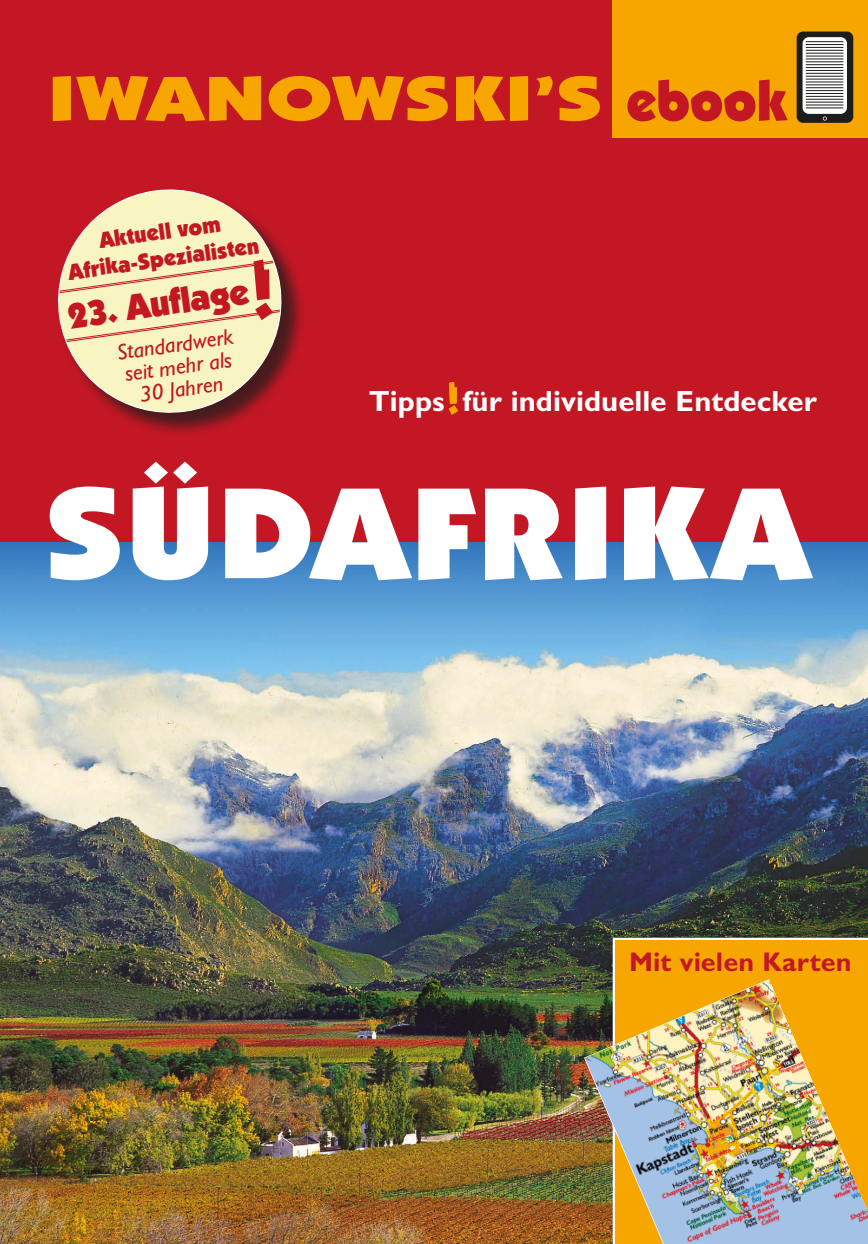
<style>
.page{position:relative;width:868px;height:1244px;background:#fff}
.page>*{position:absolute;margin:0;border:0;box-sizing:border-box;transform-origin:0 0}
.t1{font:900 130.5px "Itc Kabel";letter-spacing:.02em;color:#fff;scale:1.1 1}
.t2{font:900 63px "Itc Kabel";letter-spacing:.015em;color:#f7a600;scale:1.33 1}
.t3{font:900 36px "Itc Kabel";color:#c41724}
.t4{font:700 29.25px "Gill Sans";letter-spacing:.005em;color:#fff}
.t5{font:700 27px "Gill Sans";letter-spacing:.005em;color:#c41724}
.t6{font:italic 22.5px/22.5px "Gill Sans";color:#c41724;text-align:center}
.t7{font:900 22.5px/27px "Itc Kabel";color:#c41724;text-align:center}
</style>
<div class="page">
<div style="left:0;top:0;width:867px;height:1244px;background:#c41724"></div>
<div style="left:612px;top:0;width:255px;height:137px;background:#f7a600"></div>
<div style="left:796px;top:32px;width:57px;height:91px;background:#1d1d1b;border-radius:6px"></div>
<svg style="left:802px;top:37px;width:44px;height:77px;background:#e3e3e3"></svg>
<svg style="left:822px;top:116px;width:4px;height:5px"></svg>
<hr style="left:805px;top:41px;width:38px;height:1px;background:#1d1d1b">
<hr style="left:805px;top:44px;width:38px;height:1px;background:#1d1d1b">
<hr style="left:805px;top:47px;width:38px;height:1px;background:#1d1d1b">
<hr style="left:805px;top:50px;width:38px;height:1px;background:#1d1d1b">
<hr style="left:805px;top:53px;width:38px;height:1px;background:#1d1d1b">
<hr style="left:805px;top:56px;width:38px;height:1px;background:#1d1d1b">
<hr style="left:805px;top:59px;width:38px;height:1px;background:#1d1d1b">
<hr style="left:805px;top:61px;width:38px;height:1px;background:#1d1d1b">
<hr style="left:805px;top:64px;width:38px;height:1px;background:#1d1d1b">
<hr style="left:805px;top:67px;width:38px;height:1px;background:#1d1d1b">
<hr style="left:805px;top:70px;width:38px;height:1px;background:#1d1d1b">
<hr style="left:805px;top:73px;width:38px;height:1px;background:#1d1d1b">
<hr style="left:805px;top:76px;width:38px;height:1px;background:#1d1d1b">
<hr style="left:805px;top:79px;width:38px;height:1px;background:#1d1d1b">
<hr style="left:805px;top:82px;width:38px;height:1px;background:#1d1d1b">
<hr style="left:805px;top:84px;width:38px;height:1px;background:#1d1d1b">
<hr style="left:805px;top:87px;width:38px;height:1px;background:#1d1d1b">
<hr style="left:805px;top:90px;width:38px;height:1px;background:#1d1d1b">
<hr style="left:805px;top:93px;width:38px;height:1px;background:#1d1d1b">
<hr style="left:805px;top:96px;width:38px;height:1px;background:#1d1d1b">
<hr style="left:805px;top:99px;width:38px;height:1px;background:#1d1d1b">
<hr style="left:805px;top:102px;width:38px;height:1px;background:#1d1d1b">
<hr style="left:805px;top:105px;width:38px;height:1px;background:#1d1d1b">
<hr style="left:805px;top:107px;width:38px;height:1px;background:#1d1d1b">
<svg style="left:627px;top:80px;width:160px;height:41px"></svg>
<img style="left:0;top:755px;width:867px;height:489px">
<svg style="left:0;top:542px;width:867px;height:213px;background:#8cb4d0"></svg>
<div style="left:612px;top:938px;width:255px;height:41px;background:#f7a600"></div>
<img style="left:584px;top:979px;width:283px;height:265px">
<svg style="left:448px;top:382px;width:10px;height:33px"></svg>
<div style="left:59px;top:190px;width:247px;height:248px;background:#1d1d1b;opacity:.75"></div>
<svg style="left:59px;top:189px;width:229px;height:231px"></svg>
<svg style="left:58px;top:259px;width:227px;height:84px;background:#eedbb0"></svg>
<h2 class="t2" style="left:48px;top:60px;width:418px">IWANOWSKI’S</h2>
<p class="t7" style="left:63px;top:232px;width:194px;rotate:-8deg">Aktuell vom<br>Afrika-Spezialisten</p>
<h3 class="t3" style="left:65px;top:294px;width:184px;rotate:-8deg">23. Auflage</h3>
<p class="t6" style="left:115px;top:341px;width:119px;rotate:-8deg">Standardwerk seit mehr als<br>30 Jahren</p>
<h3 class="t4" style="left:368px;top:384px;width:449px">Tipps für individuelle Entdecker</h3>
<h1 class="t1" style="left:45px;top:453px;width:696px">SÜDAFRIKA</h1>
<p class="t5" style="left:629px;top:945px;width:224px">Mit vielen Karten</p>
</div>
